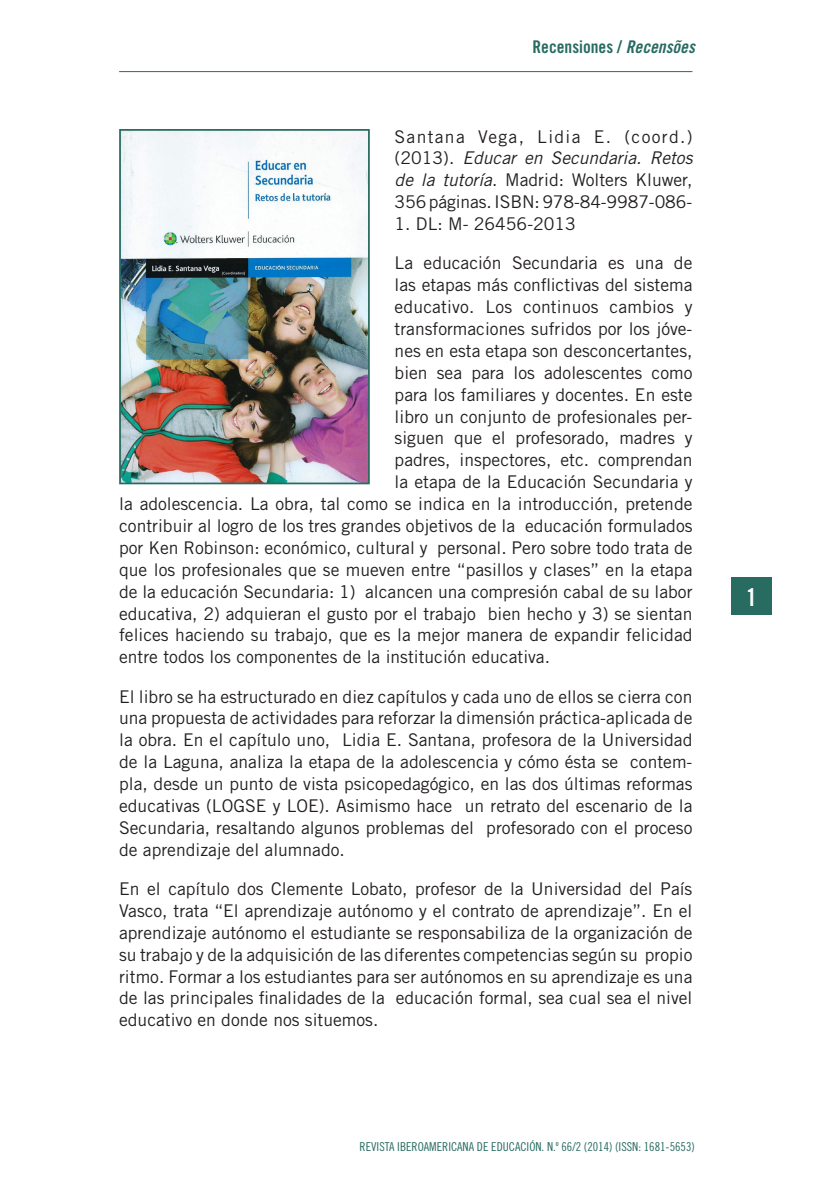
<style>
.page{position:relative;width:819px;height:1191px;background:#fff}
.page>*{position:absolute;margin:0;border:0;box-sizing:border-box;transform-origin:0 0}
.PAGINA{font:24.5px "Trade Gothic Bold Cond Twenty";color:#fff}
.t1{font:700 19.25px "Trade Gothic";color:#fff}
.TEXTO{font:17.5px/21.9px "Trade Gothic";color:#231f20;text-align:justify}
.t2{font:17.5px "Trade Gothic Bold Cond Twenty";color:#286b61}
.t3{font:12.25px "Trade Gothic Cond Eighteen";color:#286b61}
.s1{font-family:"Trade Gothic Bold Cond Twenty Obl"}
.s2{font-style:italic}
</style>
<div class="page">
<div style="left:731px;top:577px;width:40px;height:38px;background:#286b61"></div>
<hr style="left:119px;top:71px;width:573px;height:1px;background:#286b61">
<img style="left:122px;top:132px;width:245px;height:349px">
<div style="left:119px;top:129px;width:251px;height:355px;border:2px solid #286b61"></div>
<p class="t2" style="left:532px;top:36px;width:164px">Recensiones / <span class="s1">Recensões</span></p>
<p class="TEXTO" style="left:394px;top:125px;width:299px">Santana Vega, Lidia E. (coord.) (2013). <span class="s2">Educar en Secundaria. Retos de la tutoría</span>. Madrid: Wolters Kluwer, 356 páginas. ISBN: 978-84-9987-086-</p>
<p class="TEXTO" style="left:394px;top:213px;width:183px">1. DL: M- 26456-2013</p>
<p class="TEXTO" style="left:394px;top:252px;width:299px">La educación Secundaria es una de</p>
<p class="TEXTO" style="left:394px;top:274px;width:299px">las etapas más conflictivas del sistema</p>
<p class="TEXTO" style="left:394px;top:296px;width:299px">educativo. Los continuos cambios y</p>
<p class="TEXTO" style="left:394px;top:318px;width:299px">transformaciones sufridos por los jóve-</p>
<p class="TEXTO" style="left:394px;top:339px;width:299px">nes en esta etapa son desconcertantes,</p>
<p class="TEXTO" style="left:394px;top:361px;width:299px">bien sea para los adolescentes como</p>
<p class="TEXTO" style="left:394px;top:383px;width:299px">para los familiares y docentes. En este</p>
<p class="TEXTO" style="left:394px;top:405px;width:299px">libro un conjunto de profesionales per-</p>
<p class="TEXTO" style="left:394px;top:427px;width:299px">siguen que el profesorado, madres y</p>
<p class="TEXTO" style="left:394px;top:449px;width:299px">padres, inspectores, etc. comprendan</p>
<p class="TEXTO" style="left:394px;top:471px;width:299px">la etapa de la Educación Secundaria y</p>
<p class="TEXTO" style="left:119px;top:493px;width:575px">la adolescencia. La obra, tal como se indica en la introducción, pretende</p>
<p class="TEXTO" style="left:119px;top:514px;width:575px">contribuir al logro de los tres grandes objetivos de la educación formulados</p>
<p class="TEXTO" style="left:119px;top:536px;width:574px">por Ken Robinson: económico, cultural y personal. Pero sobre todo trata de</p>
<p class="TEXTO" style="left:119px;top:558px;width:574px">que los profesionales que se mueven entre “pasillos y clases” en la etapa</p>
<p class="TEXTO" style="left:119px;top:580px;width:574px">de la educación Secundaria: 1) alcancen una compresión cabal de su labor</p>
<p class="TEXTO" style="left:119px;top:602px;width:574px">educativa, 2) adquieran el gusto por el trabajo bien hecho y 3) se sientan</p>
<p class="TEXTO" style="left:119px;top:624px;width:574px">felices haciendo su trabajo, que es la mejor manera de expandir felicidad</p>
<p class="TEXTO" style="left:119px;top:646px;width:432px">entre todos los componentes de la institución educativa.</p>
<p class="TEXTO" style="left:119px;top:685px;width:575px">El libro se ha estructurado en diez capítulos y cada uno de ellos se cierra con una propuesta de actividades para reforzar la dimensión práctica-aplicada de la obra. En el capítulo uno, Lidia E. Santana, profesora de la Universidad de la Laguna, analiza la etapa de la adolescencia y cómo ésta se contem&shy;pla, desde un punto de vista psicopedagógico, en las dos últimas reformas educativas (LOGSE y LOE). Asimismo hace un retrato del escenario de la Secundaria, resaltando algunos problemas del profesorado con el proceso de aprendizaje del alumnado.</p>
<p class="TEXTO" style="left:119px;top:877px;width:575px">En el capítulo dos Clemente Lobato, profesor de la Universidad del País Vasco, trata “El aprendizaje autónomo y el contrato de aprendizaje”. En el aprendizaje autónomo el estudiante se responsabiliza de la organización de su trabajo y de la adquisición de las diferentes competencias según su propio ritmo. Formar a los estudiantes para ser autónomos en su aprendizaje es una de las principales finalidades de la educación formal, sea cual sea el nivel educativo en donde nos situemos.</p>
<p class="t3" style="left:359px;top:1139px;width:337px">REVISTA IBEROAMERICANA DE EDUCACIÓN. N.º 66/2 (2014) (ISSN: 1681-5653)</p>
<p class="PAGINA" style="left:746px;top:582px;width:12px">1</p>
<p class="t1" style="left:745px;top:583px;width:12px">1</p>
</div>
